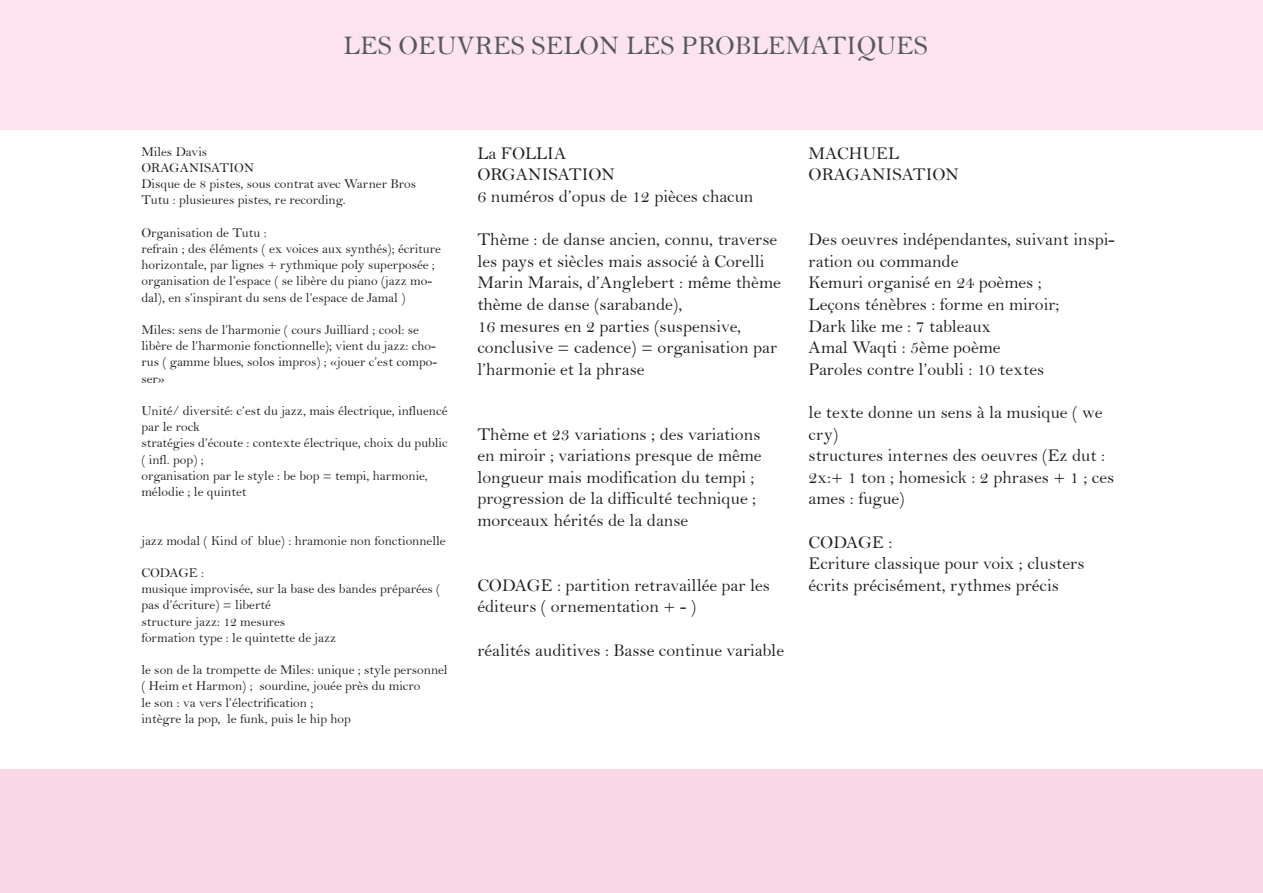
<style>
.page{position:relative;width:1263px;height:893px;background:#fff}
.page>*{position:absolute;margin:0;border:0;box-sizing:border-box;transform-origin:0 0}
.t1{font:27px "Bell";color:#57585a}
.t2{font:18px/21.6px "Bell";color:#231f20}
.t3{font:13.5px/16.2px "Bell";color:#231f20}
</style>
<div class="page">
<div style="left:0;top:0;width:1263px;height:130px;background:#fce4ee"></div>
<div style="left:0;top:770px;width:1263px;height:123px;background:#fad8e6"></div>
<p class="t1" style="left:343px;top:29px;width:586px">LES OEUVRES SELON LES PROBLEMATIQUES</p>
<p class="t3" style="left:141px;top:143px;width:67px">Miles Davis</p>
<p class="t3" style="left:141px;top:159px;width:276px">ORAGANISATION<br>Disque de 8 pistes, sous contrat avec Warner Bros</p>
<p class="t3" style="left:141px;top:192px;width:206px">Tutu : plusieures pistes, re recording.</p>
<p class="t3" style="left:141px;top:224px;width:127px">Organisation de Tutu :</p>
<p class="t3" style="left:141px;top:240px;width:301px">refrain ; des éléments ( ex voices aux synthés); écriture horizontale, par lignes + rythmique poly superposée ; organisation de l’espace ( se libère du piano (jazz mo&shy;dal), en s’inspirant du sens de l’espace de Jamal )</p>
<p class="t3" style="left:141px;top:321px;width:297px">Miles: sens de l’harmonie ( cours Juilliard ; cool: se libère de l’harmonie fonctionnelle); vient du jazz: cho&shy;rus ( gamme blues, solos impros) ; «jouer c’est compo&shy;ser»</p>
<p class="t3" style="left:141px;top:402px;width:308px">Unité/ diversité: c’est du jazz, mais électrique, influencé par le rock</p>
<p class="t3" style="left:141px;top:435px;width:308px">stratégies d’écoute : contexte électrique, choix du public ( infl. pop) ;</p>
<p class="t3" style="left:141px;top:467px;width:288px">organisation par le style : be bop = tempi, harmonie, mélodie ; le quintet</p>
<p class="t3" style="left:141px;top:532px;width:306px">jazz modal ( Kind of blue) : hramonie non fonctionnelle</p>
<p class="t3" style="left:141px;top:564px;width:300px">CODAGE :<br>musique improvisée, sur la base des bandes préparées ( pas d’écriture) = liberté</p>
<p class="t3" style="left:141px;top:613px;width:145px">structure jazz: 12 mesures</p>
<p class="t3" style="left:141px;top:629px;width:196px">formation type : le quintette de jazz</p>
<p class="t3" style="left:141px;top:662px;width:308px">le son de la trompette de Miles: unique ; style personnel ( Heim et Harmon) ; sourdine, jouée près du micro</p>
<p class="t3" style="left:141px;top:694px;width:173px">le son : va vers l’électrification ;</p>
<p class="t3" style="left:141px;top:710px;width:211px">intègre la pop, le funk, puis le hip hop</p>
<p class="t2" style="left:477px;top:142px;width:91px">La FOLLIA</p>
<p class="t2" style="left:477px;top:164px;width:139px">ORGANISATION</p>
<p class="t2" style="left:477px;top:185px;width:278px">6 numéros d’opus de 12 pièces chacun</p>
<p class="t2" style="left:477px;top:229px;width:301px">Thème : de danse ancien, connu, traverse les pays et siècles mais associé à Corelli</p>
<p class="t2" style="left:477px;top:272px;width:305px">Marin Marais, d’Anglebert : même thème</p>
<p class="t2" style="left:477px;top:293px;width:301px">thème de danse (sarabande),<br>16 mesures en 2 parties (suspensive, conclusive = cadence) = organisation par l’harmonie et la phrase</p>
<p class="t2" style="left:477px;top:423px;width:286px">Thème et 23 variations ; des variations en miroir ; variations presque de même longueur mais modification du tempi ; progression de la difficulté technique ; morceaux hérités de la danse</p>
<p class="t2" style="left:477px;top:574px;width:294px">CODAGE : partition retravaillée par les éditeurs ( ornementation + - )</p>
<p class="t2" style="left:477px;top:639px;width:308px">réalités auditives : Basse continue variable</p>
<p class="t2" style="left:809px;top:142px;width:92px">MACHUEL</p>
<p class="t2" style="left:809px;top:164px;width:152px">ORAGANISATION</p>
<p class="t2" style="left:809px;top:229px;width:307px">Des oeuvres indépendantes, suivant inspi&shy;ration ou commande</p>
<p class="t2" style="left:809px;top:272px;width:252px">Kemuri organisé en 24 poèmes ;<br>Leçons ténèbres : forme en miroir;<br>Dark like me : 7 tableaux<br>Amal Waqti : 5ème poème<br>Paroles contre l’oubli : 10 textes</p>
<p class="t2" style="left:809px;top:401px;width:295px">le texte donne un sens à la musique ( we cry)</p>
<p class="t2" style="left:809px;top:445px;width:307px">structures internes des oeuvres (Ez dut :<br>2x:+ 1 ton ; homesick : 2 phrases + 1 ; ces ames : fugue)</p>
<p class="t2" style="left:809px;top:531px;width:277px">CODAGE :<br>Ecriture classique pour voix ; clusters écrits précisément, rythmes précis</p>
</div>
